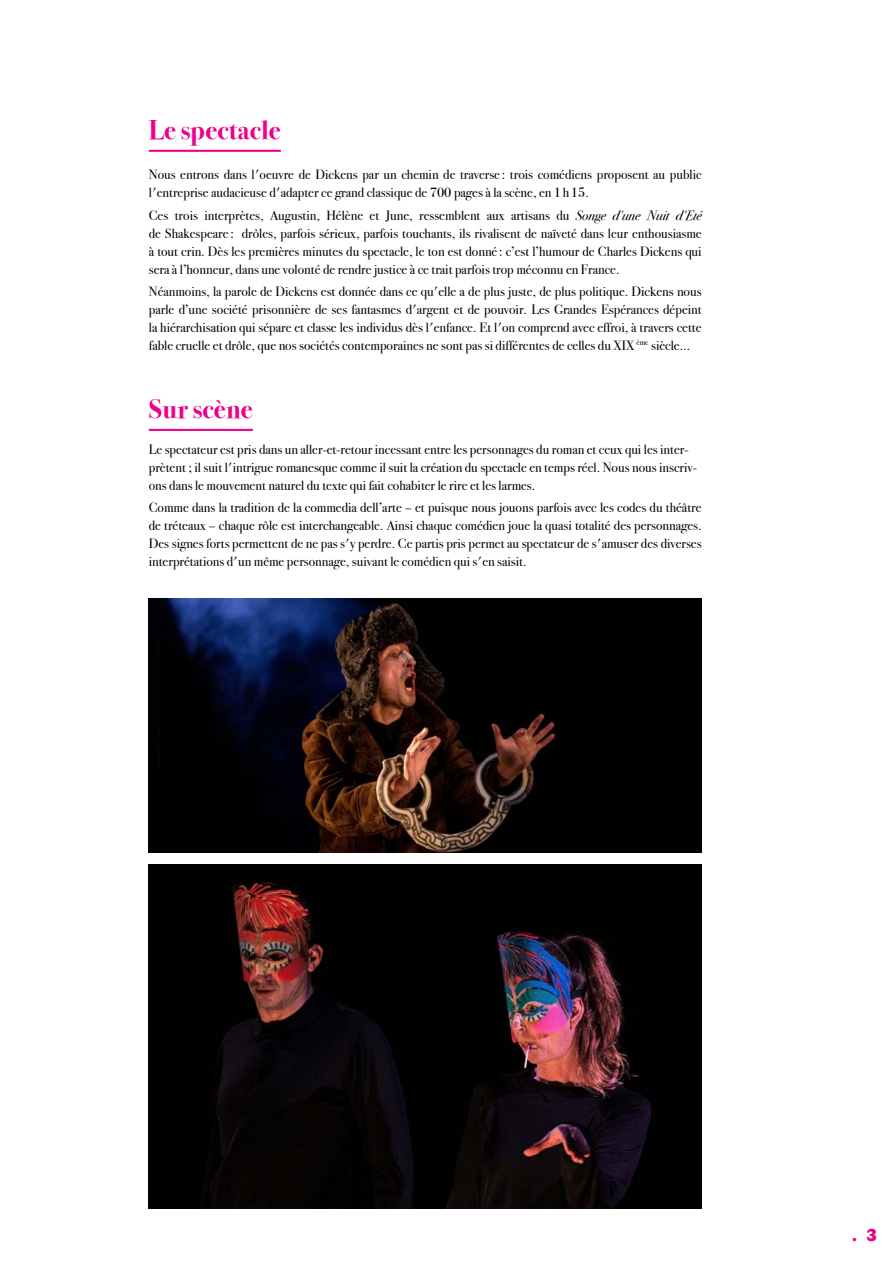
<style>
.page{position:relative;width:893px;height:1263px;background:#fff}
.page>*{position:absolute;margin:0;border:0;box-sizing:border-box;transform-origin:0 0}
.t1{font:700 27px "Bodoni Svty Two ITCTT";letter-spacing:.01em;color:#ec008c}
.t2{font:900 18px "Faune Display";color:#ec008c}
.t3{font:13.5px/18px "Bodoni Svty Two ITCTT";color:#000;text-align:justify}
.s1{font-style:italic}
</style>
<div class="page">
<hr style="left:149px;top:150px;width:132px;height:2px;background:#ec008c">
<hr style="left:149px;top:429px;width:104px;height:2px;background:#ec008c">
<img style="left:149px;top:864px;width:553px;height:345px">
<img style="left:149px;top:599px;width:553px;height:254px">
<h1 class="t1" style="left:149px;top:108px;width:134px">Le spectacle</h1>
<p class="t3" style="left:149px;top:164px;width:554px">Nous entrons dans l'oeuvre de Dickens par un chemin de traverse : trois comédiens proposent au public l'entreprise audacieuse d'adapter ce grand classique de 700 pages à la scène, en 1h15.</p>
<p class="t3" style="left:149px;top:205px;width:554px">Ces trois interprètes, Augustin, Hélène et June, ressemblent aux artisans du <span class="s1">Songe d'une Nuit d'Eté </span>de Shakespeare : drôles, parfois sérieux, parfois touchants, ils rivalisent de naïveté dans leur enthousiasme à tout crin. Dès les premières minutes du spectacle, le ton est donné : c’est l’humour de Charles Dickens qui sera à l’honneur, dans une volonté de rendre justice à ce trait parfois trop méconnu en France.</p>
<p class="t3" style="left:149px;top:281px;width:554px">Néanmoins, la parole de Dickens est donnée dans ce qu'elle a de plus juste, de plus politique. Dickens nous parle d’une société prisonnière de ses fantasmes d'argent et de pouvoir. Les Grandes Espérances dépeint la hiérarchisation qui sépare et classe les individus dès l'enfance. Et l'on comprend avec effroi, à travers cette fable cruelle et drôle, que nos sociétés contemporaines ne sont pas si différentes de celles du XIX <sup>ème</sup> siècle...</p>
<h1 class="t1" style="left:149px;top:387px;width:106px">Sur scène</h1>
<p class="t3" style="left:149px;top:439px;width:549px;text-align:left">Le spectateur est pris dans un aller-et-retour incessant entre les personnages du roman et ceux qui les inter&shy;prètent ; il suit l'intrigue romanesque comme il suit la création du spectacle en temps réel. Nous nous inscriv&shy;ons dans le mouvement naturel du texte qui fait cohabiter le rire et les larmes.</p>
<p class="t3" style="left:149px;top:497px;width:554px">Comme dans la tradition de la commedia dell’arte – et puisque nous jouons parfois avec les codes du théâtre de tréteaux – chaque rôle est interchangeable. Ainsi chaque comédien joue la quasi totalité des personnages.<br>Des signes forts permettent de ne pas s'y perdre. Ce partis pris permet au spectateur de s'amuser des diverses interprétations d'un même personnage, suivant le comédien qui s'en saisit.</p>
<h2 class="t2" style="left:852px;top:1221px;width:27px">. 3</h2>
</div>
